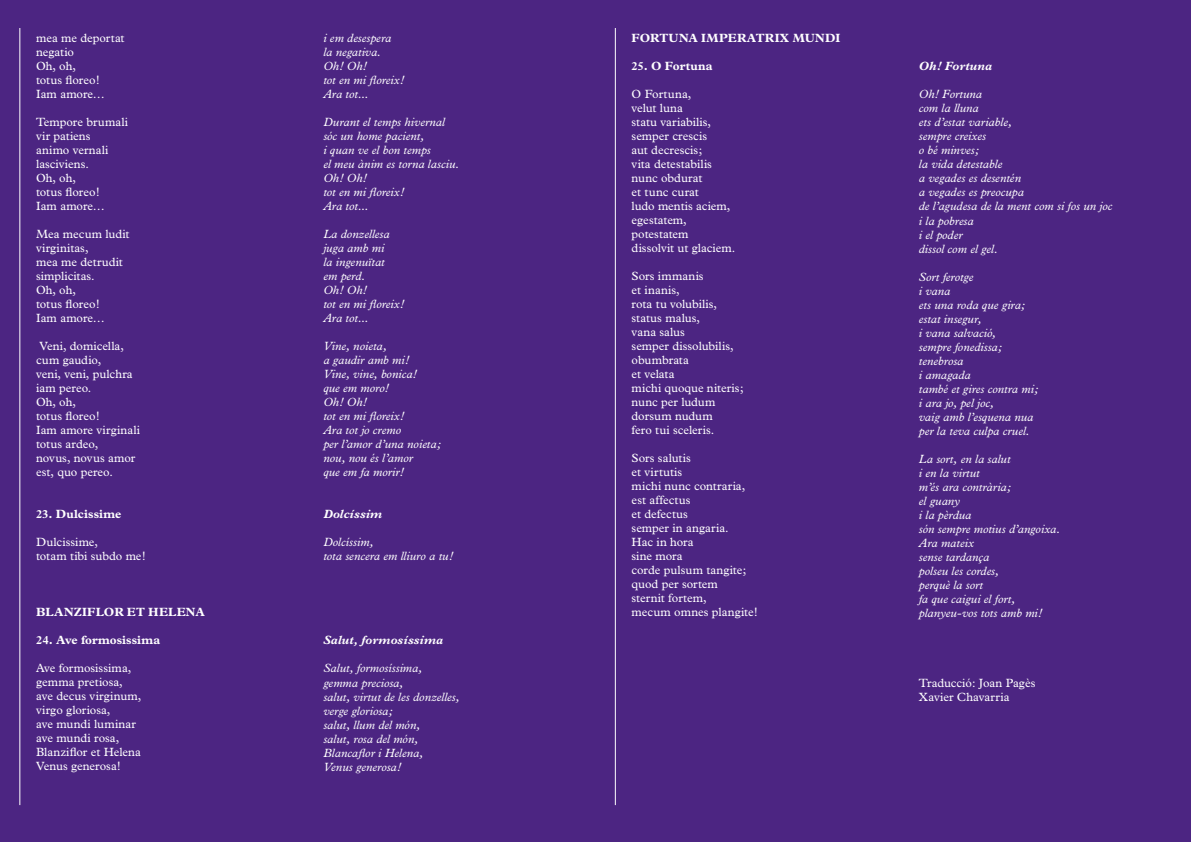
<style>
.page{position:relative;width:1191px;height:842px;background:#4c2582}
.page>*{position:absolute;margin:0;border:0;box-sizing:border-box;transform-origin:0 0}
.t1{font:italic 12px/14px "Plantin";letter-spacing:.005em;color:#fff}
.t2{font:12px/14px "Plantin";letter-spacing:.005em;color:#fff}
.t3{font:700 12px "Plantin";letter-spacing:.005em;color:#fff}
.t4{font:italic 700 12px "Plantin";letter-spacing:.01em;color:#fff}
.t5{font:700 12px "Plantin";letter-spacing:.025em;color:#fff}
</style>
<div class="page">
<hr style="left:19px;top:28px;width:1px;height:777px;background:#fff">
<hr style="left:615px;top:28px;width:1px;height:777px;background:#fff">
<p class="t2" style="left:36px;top:31px;width:90px">mea me deportat negatio<br>Oh, oh,<br>totus floreo!<br>Iam amore…</p>
<p class="t2" style="left:36px;top:115px;width:94px">Tempore brumali vir patiens<br>animo vernali lasciviens.<br>Oh, oh,<br>totus floreo!<br>Iam amore…</p>
<p class="t2" style="left:36px;top:227px;width:95px">Mea mecum ludit virginitas,<br>mea me detrudit simplicitas.<br>Oh, oh,<br>totus floreo!<br>Iam amore…</p>
<p class="t2" style="left:36px;top:339px;width:106px">Veni, domicella, cum gaudio,<br>veni, veni, pulchra iam pereo.<br>Oh, oh,<br>totus floreo!<br>Iam amore virginali totus ardeo,<br>novus, novus amor est, quo pereo.</p>
<p class="t3" style="left:36px;top:507px;width:87px">23. Dulcissime</p>
<p class="t2" style="left:36px;top:535px;width:111px">Dulcissime,<br>totam tibi subdo me!</p>
<p class="t3" style="left:36px;top:605px;width:170px">BLANZIFLOR ET HELENA</p>
<p class="t3" style="left:36px;top:633px;width:126px">24. Ave formosissima</p>
<p class="t2" style="left:36px;top:661px;width:107px">Ave formosissima, gemma pretiosa, ave decus virginum, virgo gloriosa,<br>ave mundi luminar ave mundi rosa,<br>Blanziflor et Helena<br>Venus generosa!</p>
<p class="t1" style="left:323px;top:31px;width:82px">i em desespera<br>la negativa.<br>Oh! Oh!<br>tot en mi floreix!<br>Ara tot...</p>
<p class="t1" style="left:323px;top:115px;width:138px">Durant el temps hivernal sóc un home pacient,<br>i quan ve el bon temps<br>el meu ànim es torna lasciu.<br>Oh! Oh!<br>tot en mi floreix!<br>Ara tot...</p>
<p class="t1" style="left:323px;top:227px;width:82px">La donzellesa juga amb mi<br>la ingenuïtat<br>em perd.<br>Oh! Oh!<br>tot en mi floreix!<br>Ara tot...</p>
<p class="t1" style="left:323px;top:339px;width:119px">Vine, noieta,<br>a gaudir amb mi!<br>Vine, vine, bonica!<br>que em moro!<br>Oh! Oh!<br>tot en mi floreix!<br>Ara tot jo cremo<br>per l’amor d’una noieta; nou, nou és l’amor<br>que em fa morir!</p>
<p class="t4" style="left:323px;top:507px;width:60px">Dolcíssim</p>
<p class="t1" style="left:323px;top:535px;width:131px">Dolcíssim,<br>tota sencera em lliuro a tu!</p>
<p class="t4" style="left:323px;top:633px;width:121px">Salut, formosíssima</p>
<p class="t1" style="left:323px;top:661px;width:138px">Salut, formosíssima, gemma preciosa,<br>salut, virtut de les donzelles, verge gloriosa;<br>salut, llum del món,<br>salut, rosa del món,<br>Blancaflor i Helena,<br>Venus generosa!</p>
<p class="t5" style="left:631px;top:31px;width:210px">FORTUNA IMPERATRIX MUNDI</p>
<p class="t3" style="left:631px;top:59px;width:82px">25. O Fortuna</p>
<p class="t2" style="left:631px;top:87px;width:105px">O Fortuna,<br>velut luna<br>statu variabilis, semper crescis<br>aut decrescis;<br>vita detestabilis nunc obdurat<br>et tunc curat<br>ludo mentis aciem, egestatem, potestatem<br>dissolvit ut glaciem.</p>
<p class="t2" style="left:631px;top:269px;width:113px">Sors immanis<br>et inanis,<br>rota tu volubilis, status malus,<br>vana salus<br>semper dissolubilis, obumbrata<br>et velata<br>michi quoque niteris; nunc per ludum dorsum nudum<br>fero tui sceleris.</p>
<p class="t2" style="left:631px;top:451px;width:128px">Sors salutis<br>et virtutis<br>michi nunc contraria, est affectus<br>et defectus<br>semper in angaria.<br>Hac in hora<br>sine mora<br>corde pulsum tangite; quod per sortem<br>sternit fortem,<br>mecum omnes plangite!</p>
<p class="t4" style="left:919px;top:59px;width:75px">Oh! Fortuna</p>
<p class="t1" style="left:919px;top:87px;width:195px">Oh! Fortuna<br>com la lluna<br>ets d’estat variable,<br>sempre creixes<br>o bé minves;<br>la vida detestable<br>a vegades es desentén<br>a vegades es preocupa<br>de l’agudesa de la ment com si fos un joc i la pobresa<br>i el poder<br>dissol com el gel.</p>
<p class="t1" style="left:919px;top:269px;width:121px">Sort ferotge<br>i vana<br>ets una roda que gira; estat insegur,<br>i vana salvació,<br>sempre fonedissa; tenebrosa<br>i amagada<br>també et gires contra mi; i ara jo, pel joc,<br>vaig amb l’esquena nua per la teva culpa cruel.</p>
<p class="t1" style="left:919px;top:451px;width:143px">La sort, en la salut<br>i en la virtut<br>m’és ara contrària;<br>el guany<br>i la pèrdua<br>són sempre motius d’angoixa.<br>Ara mateix<br>sense tardança<br>polseu les cordes,<br>perquè la sort<br>fa que caigui el fort, planyeu-vos tots amb mi!</p>
<p class="t2" style="left:919px;top:675px;width:118px">Traducció: Joan Pagès<br>Xavier Chavarria</p>
</div>
